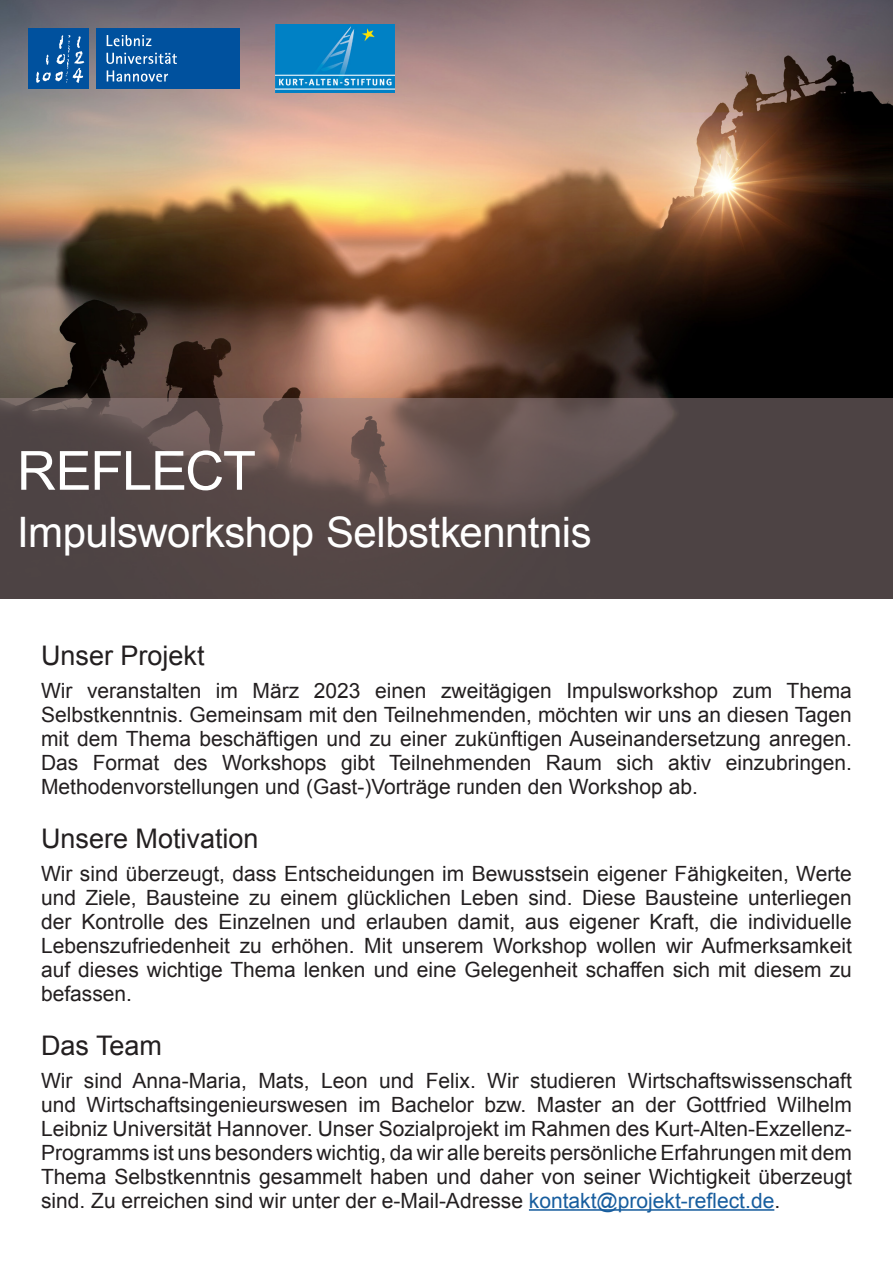
<style>
.page{position:relative;width:893px;height:1263px;background:#fff}
.page>*{position:absolute;margin:0;border:0;box-sizing:border-box;transform-origin:0 0}
.Absatzformat_1{font:54px "Arial";letter-spacing:-.025em;color:#fff}
.Absatzformat_1-2{font:42px "Arial";letter-spacing:-.01em;color:#fff}
.t1{font:27px "Arial";color:#231f20}
.t2{font:21px/24px "Arial";color:#231f20;text-align:justify}
.s1{color:#175d9e}
</style>
<div class="page">
<img style="left:0;top:0;width:893px;height:398px">
<svg style="left:0;top:398px;width:893px;height:201px;background:#584a49"></svg>
<hr style="left:529px;top:1209px;width:245px;height:2px;background:#175d9e">
<div style="left:96px;top:28px;width:144px;height:61px;background:#00519e"></div>
<div style="left:28px;top:28px;width:61px;height:61px;background:#00519e"></div>
<svg style="left:107px;top:35px;width:44px;height:11px"></svg>
<svg style="left:107px;top:53px;width:70px;height:11px"></svg>
<svg style="left:107px;top:70px;width:61px;height:12px"></svg>
<svg style="left:36px;top:35px;width:48px;height:48px"></svg>
<img style="left:276px;top:24px;width:118px;height:68px">
<p class="Absatzformat_1" style="left:17px;top:435px;width:240px">REFLECT</p>
<p class="Absatzformat_1-2" style="left:17px;top:504px;width:576px">Impulsworkshop Selbstkenntnis</p>
<p class="t1" style="left:41px;top:637px;width:165px">Unser Projekt</p>
<p class="t2" style="left:41px;top:678px;width:812px">Wir veranstalten im März 2023 einen zweitägigen Impulsworkshop zum Thema Selbstkenntnis. Gemeinsam mit den Teilnehmenden, möchten wir uns an diesen Tagen mit dem Thema beschäftigen und zu einer zukünftigen Auseinandersetzung anregen.<br>Das Format des Workshops gibt Teilnehmenden Raum sich aktiv einzubringen.<br>Methodenvorstellungen und (Gast-)Vorträge runden den Workshop ab.</p>
<p class="t1" style="left:41px;top:820px;width:219px">Unsere Motivation</p>
<p class="t2" style="left:41px;top:861px;width:812px">Wir sind überzeugt, dass Entscheidungen im Bewusstsein eigener Fähigkeiten, Werte und Ziele, Bausteine zu einem glücklichen Leben sind. Diese Bausteine unterliegen der Kontrolle des Einzelnen und erlauben damit, aus eigener Kraft, die individuelle Lebenszufriedenheit zu erhöhen. Mit unserem Workshop wollen wir Aufmerksamkeit auf dieses wichtige Thema lenken und eine Gelegenheit schaffen sich mit diesem zu befassen.</p>
<p class="t1" style="left:41px;top:1027px;width:123px">Das Team</p>
<p class="t2" style="left:41px;top:1068px;width:812px">Wir sind Anna-Maria, Mats, Leon und Felix. Wir studieren Wirtschaftswissenschaft und Wirtschaftsingenieurswesen im Bachelor bzw. Master an der Gottfried Wilhelm Leibniz Universität Hannover. Unser Sozialprojekt im Rahmen des Kurt-Alten-Exzellenz-Programms ist uns besonders wichtig, da wir alle bereits persönliche Erfahrungen mit dem Thema Selbstkenntnis gesammelt haben und daher von seiner Wichtigkeit überzeugt sind. Zu erreichen sind wir unter der e-Mail-Adresse <span class="s1">kontakt@projekt-reflect.de</span>.</p>
</div>
